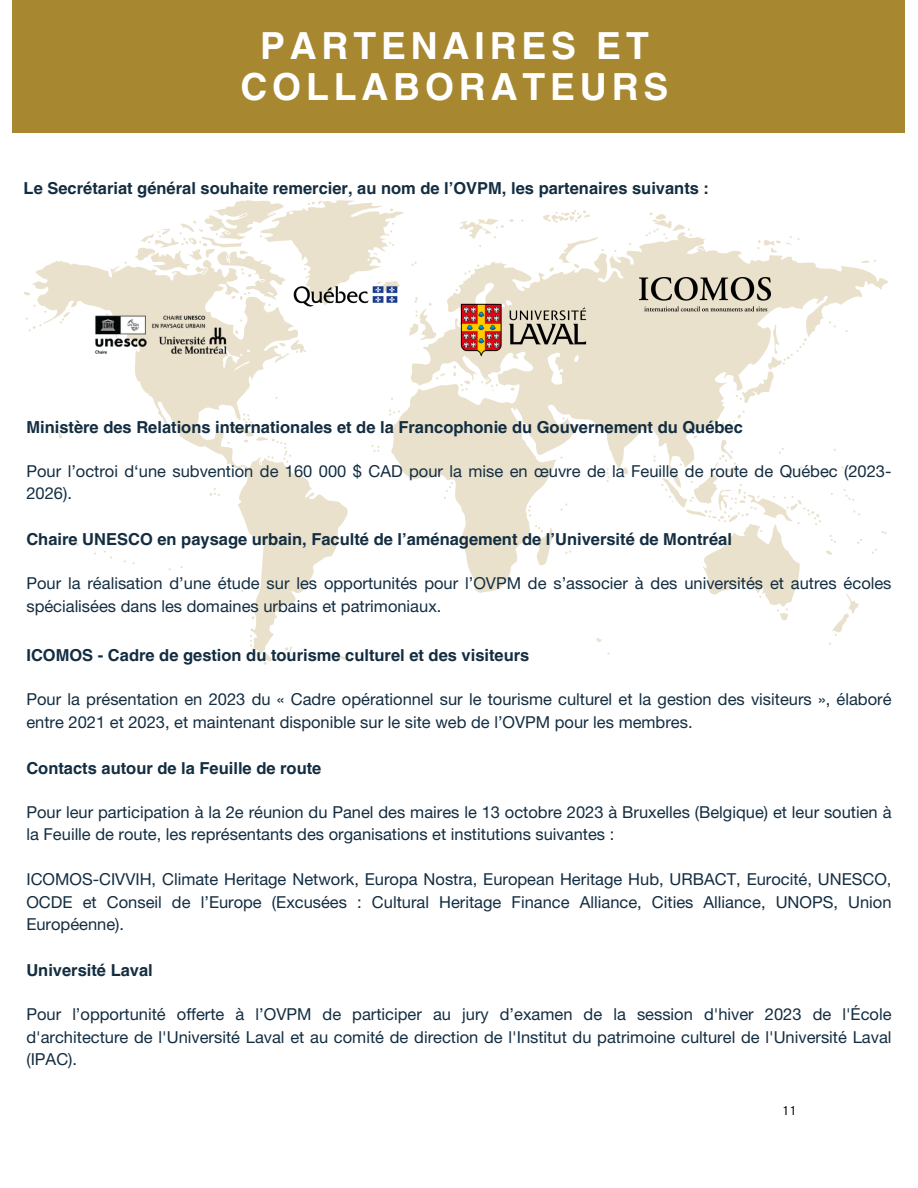
<style>
.page{position:relative;width:918px;height:1188px;background:#fff}
.page>*{position:absolute;margin:0;border:0;box-sizing:border-box;transform-origin:0 0}
.t1{font:700 37.35px/41.7px "Helvetica LT Pro";letter-spacing:.13em;color:#fff;text-align:center}
.t2{font:16.5px/22.5px "Helvetica Neue LT Std";color:#132d41}
.t3{font:700 16.5px "Helvetica LT Pro";color:#132d41}
.t4{font:12.75px "TT Interphases";color:#000001}
</style>
<div class="page">
<div style="left:13px;top:0;width:892px;height:133px;background:#a7872f"></div>
<svg style="left:24px;top:200px;width:864px;height:464px"></svg>
<img style="left:283px;top:259px;width:125px;height:70px">
<img style="left:91px;top:311px;width:140px;height:47px">
<img style="left:640px;top:278px;width:130px;height:34px">
<img style="left:459px;top:302px;width:128px;height:56px">
<h1 class="t1" style="left:240px;top:28px;width:430px">PARTENAIRES ET<br>COLLABORATEURS</h1>
<p class="t3" style="left:24px;top:182px;width:687px">Le Secrétariat général souhaite remercier, au nom de l’OVPM, les partenaires suivants :</p>
<p class="t3" style="left:26px;top:421px;width:718px">Ministère des Relations internationales et de la Francophonie du Gouvernement du Québec</p>
<p class="t2" style="left:26px;top:462px;width:867px">Pour l’octroi d‘une subvention de 160 000 $ CAD pour la mise en œuvre de la Feuille de route de Québec (2023-<br>2026).</p>
<p class="t3" style="left:26px;top:533px;width:707px">Chaire UNESCO en paysage urbain, Faculté de l’aménagement de l’Université de Montréal</p>
<p class="t2" style="left:26px;top:574px;width:867px">Pour la réalisation d’une étude sur les opportunités pour l’OVPM de s’associer à des universités et autres écoles spécialisées dans les domaines urbains et patrimoniaux.</p>
<p class="t3" style="left:26px;top:650px;width:505px">ICOMOS - Cadre de gestion du tourisme culturel et des visiteurs</p>
<p class="t2" style="left:26px;top:690px;width:867px">Pour la présentation en 2023 du « Cadre opérationnel sur le tourisme culturel et la gestion des visiteurs », élaboré entre 2021 et 2023, et maintenant disponible sur le site web de l’OVPM pour les membres.</p>
<p class="t3" style="left:26px;top:762px;width:297px">Contacts autour de la Feuille de route</p>
<p class="t2" style="left:26px;top:803px;width:867px">Pour leur participation à la 2e réunion du Panel des maires le 13 octobre 2023 à Bruxelles (Belgique) et leur soutien à la Feuille de route, les représentants des organisations et institutions suivantes :</p>
<p class="t2" style="left:26px;top:870px;width:867px;text-align:justify">ICOMOS-CIVVIH, Climate Heritage Network, Europa Nostra, European Heritage Hub, URBACT, Eurocité, UNESCO, OCDE et Conseil de l’Europe (Excusées : Cultural Heritage Finance Alliance, Cities Alliance, UNOPS, Union Européenne).</p>
<p class="t3" style="left:26px;top:965px;width:128px">Université Laval</p>
<p class="t2" style="left:26px;top:1005px;width:867px;text-align:justify">Pour l’opportunité offerte à l’OVPM de participer au jury d’examen de la session d'hiver 2023 de l'École d'architecture de l'Université Laval et au comité de direction de l'Institut du patrimoine culturel de l'Université Laval (IPAC).</p>
<p class="t4" style="left:784px;top:1102px;width:13px">11</p>
</div>
